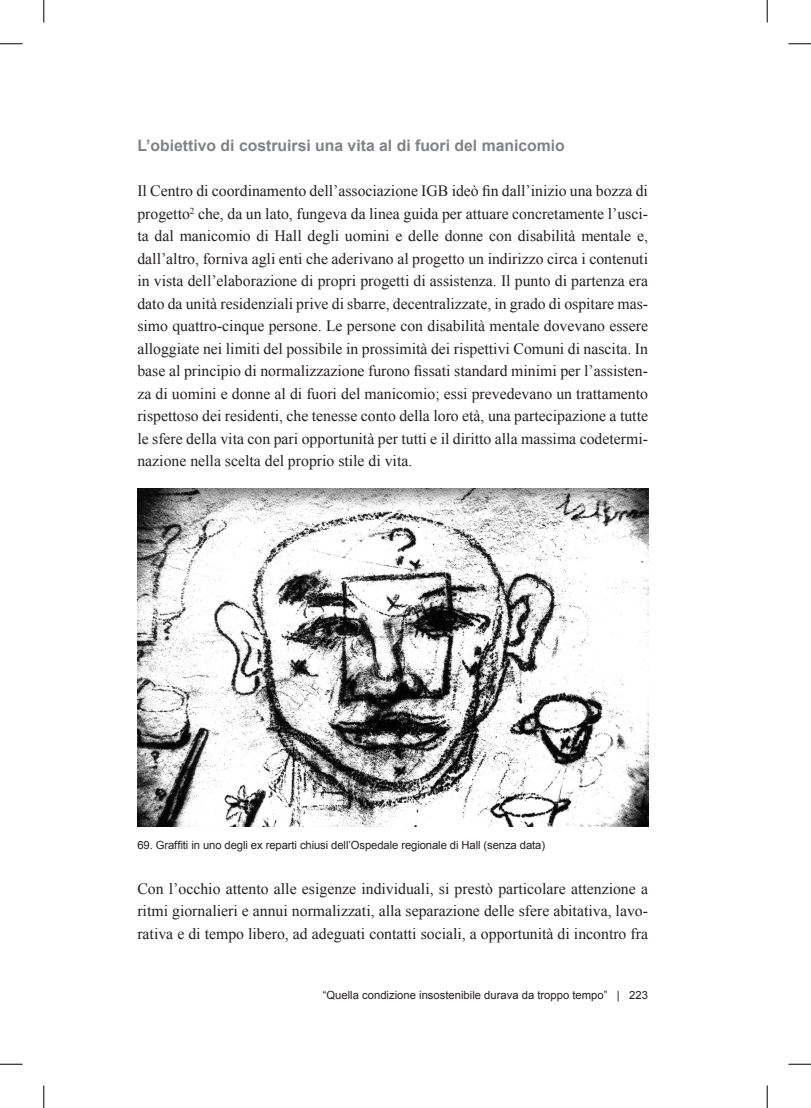
<style>
.page{position:relative;width:811px;height:1108px;background:#fff}
.page>*{position:absolute;margin:0;border:0;box-sizing:border-box;transform-origin:0 0}
.t1{font:15.75px/22.5px "Times New Roman";color:#231f20;text-align:justify}
.t2{font:700 15.75px "Arial";color:#808285}
.t3{font:11.25px "Arial";letter-spacing:-.01em;color:#231f20}
</style>
<div class="page">
<img style="left:137px;top:489px;width:511px;height:337px">
<svg style="left:0;top:44px;width:22px;height:1px"></svg>
<svg style="left:788px;top:44px;width:22px;height:1px"></svg>
<svg style="left:0;top:1063px;width:22px;height:1px"></svg>
<svg style="left:788px;top:1063px;width:22px;height:1px"></svg>
<svg style="left:44px;top:0;width:1px;height:22px"></svg>
<svg style="left:44px;top:1085px;width:1px;height:23px"></svg>
<svg style="left:0;top:43px;width:22px;height:1px"></svg>
<svg style="left:788px;top:43px;width:22px;height:1px"></svg>
<svg style="left:0;top:1064px;width:22px;height:1px"></svg>
<svg style="left:788px;top:1064px;width:22px;height:1px"></svg>
<svg style="left:43px;top:0;width:1px;height:22px"></svg>
<svg style="left:43px;top:1085px;width:1px;height:23px"></svg>
<svg style="left:766px;top:0;width:1px;height:22px"></svg>
<svg style="left:766px;top:1085px;width:1px;height:23px"></svg>
<p class="t2" style="left:137px;top:135px;width:429px">L’obiettivo di costruirsi una vita al di fuori del manicomio</p>
<p class="t1" style="left:137px;top:180px;width:512px">Il Centro di coordinamento dell’associazione IGB ideò fin dall’inizio una bozza di progetto<sup>2</sup> che, da un lato, fungeva da linea guida per attuare concretamente l’usci&shy;ta dal manicomio di Hall degli uomini e delle donne con disabilità mentale e, dall’altro, forniva agli enti che aderivano al progetto un indirizzo circa i contenuti in vista dell’elaborazione di propri progetti di assistenza. Il punto di partenza era dato da unità residenziali prive di sbarre, decentralizzate, in grado di ospitare mas&shy;simo quattro-cinque persone. Le persone con disabilità mentale dovevano essere alloggiate nei limiti del possibile in prossimità dei rispettivi Comuni di nascita. In base al principio di normalizzazione furono fissati standard minimi per l’assisten&shy;za di uomini e donne al di fuori del manicomio; essi prevedevano un trattamento rispettoso dei residenti, che tenesse conto della loro età, una partecipazione a tutte le sfere della vita con pari opportunità per tutti e il diritto alla massima codetermi&shy;nazione nella scelta del proprio stile di vita.</p>
<p class="t3" style="left:137px;top:837px;width:409px">69. Graffiti in uno degli ex reparti chiusi dell’Ospedale regionale di Hall (senza data)</p>
<p class="t1" style="left:137px;top:877px;width:512px">Con l’occhio attento alle esigenze individuali, si prestò particolare attenzione a ritmi giornalieri e annui normalizzati, alla separazione delle sfere abitativa, lavo&shy;rativa e di tempo libero, ad adeguati contatti sociali, a opportunità di incontro fra</p>
<p class="t3" style="left:323px;top:988px;width:326px">“Quella condizione insostenibile durava da troppo tempo” | 223</p>
</div>
